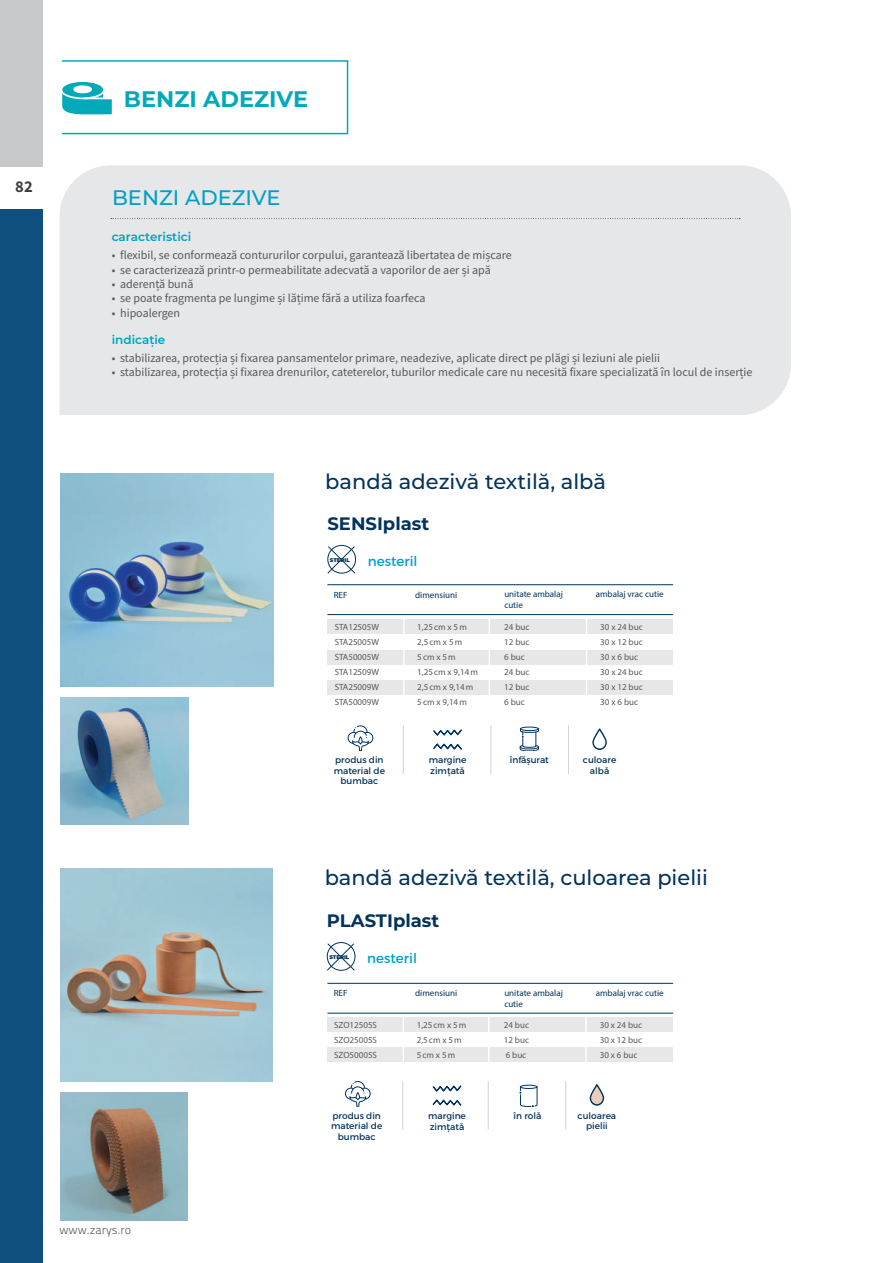
<style>
.page{position:relative;width:893px;height:1263px;background:#fff}
.page>*{position:absolute;margin:0;border:0;box-sizing:border-box;transform-origin:0 0}
.t1{font:700 22.5px "Montserrat";color:#02aab9}
.t2{font:500 21px "Montserrat";color:#00335d}
.t3{font:500 21px "Montserrat";color:#00a0c8}
.t4{font:700 18px "Montserrat";color:#00335d}
.t5{font:700 16.5px "Source Sans Pro";color:#3e3e3f}
.t6{font:13.5px "Montserrat";color:#00a0c8}
.t7{font:12px "Source Sans Pro";color:#57585a}
.t8{font:600 12px "Montserrat";color:#00a0c8}
.t9{font:300 12px "Titillium Text 22 L";color:#57585a}
.t10{font:9px "Myriad Pro";color:#57585a}
.t11{font:9px/10.8px "Montserrat";color:#00335d;text-align:center}
.t12{font:9px/10.8px "Myriad Pro";color:#00335d}
.t13{font:900 5.4px "Montserrat";color:#00335d}
</style>
<div class="page">
<div style="left:0;top:0;width:43px;height:167px;background:#c7c8ca"></div>
<div style="left:61px;top:60px;width:287px;height:74px;border:2px solid #02aab9"></div>
<div style="left:60px;top:80px;width:45px;height:19px;border:2px solid #fff;border-radius:50%"></div>
<svg style="left:60px;top:81px;width:52px;height:36px"></svg>
<div style="left:327px;top:650px;width:346px;height:15px;background:#e6e7e9"></div>
<div style="left:327px;top:680px;width:346px;height:14px;background:#e6e7e9"></div>
<div style="left:327px;top:619px;width:346px;height:15px;background:#e6e7e9"></div>
<hr style="left:403px;top:614px;width:2px;height:99px;background:#fff">
<hr style="left:489px;top:614px;width:1px;height:97px;background:#fff">
<hr style="left:586px;top:614px;width:1px;height:101px;background:#fff">
<hr style="left:327px;top:614px;width:346px;height:1px;background:#00335d">
<hr style="left:327px;top:584px;width:346px;height:1px;background:#00335d">
<div style="left:60px;top:165px;width:731px;height:250px;background:#e6e7e9"></div>
<svg style="left:111px;top:218px;width:629px;height:1px"></svg>
<svg style="left:327px;top:545px;width:29px;height:29px"></svg>
<svg style="left:348px;top:725px;width:25px;height:26px"></svg>
<div style="left:520px;top:727px;width:19px;height:4px;border:1px solid #003268;border-radius:50%"></div>
<svg style="left:519px;top:728px;width:20px;height:23px"></svg>
<img style="left:61px;top:474px;width:212px;height:212px">
<img style="left:61px;top:697px;width:127px;height:128px">
<svg style="left:433px;top:729px;width:29px;height:21px"></svg>
<svg style="left:592px;top:728px;width:15px;height:22px"></svg>
<hr style="left:490px;top:725px;width:1px;height:49px;background:#d1d2d4">
<hr style="left:403px;top:725px;width:1px;height:49px;background:#d1d2d4">
<hr style="left:568px;top:725px;width:1px;height:49px;background:#d1d2d4">
<img style="left:60px;top:869px;width:213px;height:212px">
<img style="left:60px;top:1093px;width:128px;height:127px">
<div style="left:327px;top:1048px;width:346px;height:14px;background:#e6e7e9"></div>
<div style="left:327px;top:1018px;width:346px;height:14px;background:#e6e7e9"></div>
<hr style="left:403px;top:1012px;width:1px;height:56px;background:#fff">
<hr style="left:488px;top:1012px;width:2px;height:55px;background:#fff">
<hr style="left:585px;top:1012px;width:2px;height:57px;background:#fff">
<div style="left:327px;top:942px;width:28px;height:29px;border:1px solid #00335d;border-radius:50%"></div>
<svg style="left:326px;top:943px;width:29px;height:28px"></svg>
<svg style="left:345px;top:1081px;width:26px;height:26px"></svg>
<div style="left:520px;top:1085px;width:17px;height:4px;border:1px solid #003268;border-radius:50%"></div>
<svg style="left:520px;top:1086px;width:18px;height:21px"></svg>
<hr style="left:488px;top:1081px;width:1px;height:48px;background:#d1d2d4">
<hr style="left:565px;top:1081px;width:1px;height:48px;background:#d1d2d4">
<svg style="left:590px;top:1084px;width:14px;height:22px"></svg>
<svg style="left:432px;top:1085px;width:30px;height:21px"></svg>
<hr style="left:402px;top:1081px;width:1px;height:49px;background:#d1d2d4">
<div style="left:0;top:209px;width:43px;height:1054px;background:#0f4f7f"></div>
<hr style="left:327px;top:1013px;width:346px;height:1px;background:#00335d">
<hr style="left:327px;top:983px;width:346px;height:1px;background:#00335d">
<h3 class="t5" style="left:15px;top:175px;width:19px">82</h3>
<h1 class="t1" style="left:124px;top:83px;width:186px">BENZI ADEZIVE</h1>
<h2 class="t3" style="left:112px;top:182px;width:170px">BENZI ADEZIVE</h2>
<p class="t8" style="left:112px;top:228px;width:81px">caracteristici</p>
<p class="t7" style="left:112px;top:248px;width:402px">• flexibil, se conformează contururilor corpului, garantează libertatea de mișcare</p>
<p class="t7" style="left:112px;top:262px;width:381px">• se caracterizează printr-o permeabilitate adecvată a vaporilor de aer și apă</p>
<p class="t7" style="left:112px;top:276px;width:83px">• aderență bună</p>
<p class="t7" style="left:112px;top:291px;width:315px">• se poate fragmenta pe lungime și lățime fără a utiliza foarfeca</p>
<p class="t7" style="left:112px;top:305px;width:70px">• hipoalergen</p>
<p class="t8" style="left:112px;top:331px;width:55px">indicație</p>
<p class="t7" style="left:112px;top:350px;width:550px">• stabilizarea, protecția și fixarea pansamentelor primare, neadezive, aplicate direct pe plăgi și leziuni ale pielii</p>
<p class="t7" style="left:112px;top:365px;width:642px">• stabilizarea, protecția și fixarea drenurilor, cateterelor, tuburilor medicale care nu necesită fixare specializată în locul de inserție</p>
<p class="t9" style="left:60px;top:1221px;width:73px">www.zarys.ro</p>
<h2 class="t2" style="left:325px;top:467px;width:282px">bandă adezivă textilă, albă</h2>
<h3 class="t4" style="left:327px;top:510px;width:103px">SENSIplast</h3>
<p class="t6" style="left:368px;top:553px;width:51px">nesteril</p>
<p class="t13" style="left:330px;top:556px;width:21px">STERIL</p>
<p class="t12" style="left:334px;top:589px;width:15px">REF</p>
<p class="t12" style="left:415px;top:589px;width:43px">dimensiuni</p>
<p class="t12" style="left:504px;top:589px;width:60px">unitate ambalaj cutie</p>
<p class="t12" style="left:596px;top:589px;width:69px">ambalaj vrac cutie</p>
<p class="t10" style="left:335px;top:622px;width:46px">STA12505W</p>
<p class="t10" style="left:417px;top:622px;width:51px">1,25cm x 5m</p>
<p class="t10" style="left:504px;top:622px;width:27px">24 buc</p>
<p class="t10" style="left:600px;top:622px;width:44px">30 x 24 buc</p>
<p class="t10" style="left:335px;top:637px;width:46px">STA25005W</p>
<p class="t10" style="left:417px;top:637px;width:46px">2,5cm x 5m</p>
<p class="t10" style="left:504px;top:637px;width:27px">12 buc</p>
<p class="t10" style="left:600px;top:637px;width:44px">30 x 12 buc</p>
<p class="t10" style="left:335px;top:652px;width:46px">STA50005W</p>
<p class="t10" style="left:417px;top:652px;width:40px">5cm x 5m</p>
<p class="t10" style="left:504px;top:652px;width:22px">6 buc</p>
<p class="t10" style="left:600px;top:652px;width:39px">30 x 6 buc</p>
<p class="t10" style="left:335px;top:667px;width:46px">STA12509W</p>
<p class="t10" style="left:417px;top:667px;width:62px">1,25cm x 9,14m</p>
<p class="t10" style="left:504px;top:667px;width:27px">24 buc</p>
<p class="t10" style="left:600px;top:667px;width:44px">30 x 24 buc</p>
<p class="t10" style="left:335px;top:682px;width:46px">STA25009W</p>
<p class="t10" style="left:417px;top:682px;width:58px">2,5cm x 9,14m</p>
<p class="t10" style="left:504px;top:682px;width:27px">12 buc</p>
<p class="t10" style="left:600px;top:682px;width:44px">30 x 12 buc</p>
<p class="t10" style="left:335px;top:697px;width:46px">STA50009W</p>
<p class="t10" style="left:417px;top:697px;width:51px">5cm x 9,14m</p>
<p class="t10" style="left:504px;top:697px;width:22px">6 buc</p>
<p class="t10" style="left:600px;top:697px;width:39px">30 x 6 buc</p>
<p class="t11" style="left:334px;top:754px;width:53px">produs din material de bumbac</p>
<p class="t11" style="left:429px;top:754px;width:39px">margine</p>
<p class="t11" style="left:510px;top:754px;width:41px">înfășurat</p>
<p class="t11" style="left:430px;top:765px;width:36px">zimțată</p>
<p class="t11" style="left:583px;top:754px;width:35px">culoare albă</p>
<h2 class="t2" style="left:325px;top:863px;width:385px">bandă adezivă textilă, culoarea pielii</h2>
<h3 class="t4" style="left:327px;top:907px;width:114px">PLASTIplast</h3>
<p class="t6" style="left:367px;top:950px;width:51px">nesteril</p>
<p class="t13" style="left:329px;top:953px;width:21px">STERIL</p>
<p class="t12" style="left:334px;top:988px;width:15px">REF</p>
<p class="t12" style="left:415px;top:988px;width:43px">dimensiuni</p>
<p class="t12" style="left:504px;top:987px;width:60px">unitate ambalaj cutie</p>
<p class="t12" style="left:596px;top:987px;width:69px">ambalaj vrac cutie</p>
<p class="t10" style="left:334px;top:1019px;width:44px">SZO12505S</p>
<p class="t10" style="left:417px;top:1019px;width:51px">1,25cm x 5m</p>
<p class="t10" style="left:504px;top:1019px;width:27px">24 buc</p>
<p class="t10" style="left:600px;top:1019px;width:44px">30 x 24 buc</p>
<p class="t10" style="left:334px;top:1034px;width:44px">SZO25005S</p>
<p class="t10" style="left:417px;top:1034px;width:46px">2,5cm x 5m</p>
<p class="t10" style="left:504px;top:1034px;width:27px">12 buc</p>
<p class="t10" style="left:600px;top:1034px;width:44px">30 x 12 buc</p>
<p class="t10" style="left:334px;top:1049px;width:44px">SZO50005S</p>
<p class="t10" style="left:417px;top:1049px;width:40px">5cm x 5m</p>
<p class="t10" style="left:506px;top:1049px;width:22px">6 buc</p>
<p class="t10" style="left:600px;top:1049px;width:39px">30 x 6 buc</p>
<p class="t11" style="left:331px;top:1110px;width:53px">produs din material de bumbac</p>
<p class="t11" style="left:513px;top:1110px;width:29px">în rolă</p>
<p class="t11" style="left:578px;top:1110px;width:40px">culoarea pielii</p>
<p class="t11" style="left:428px;top:1110px;width:39px;text-align:left">margine zimțată</p>
</div>
